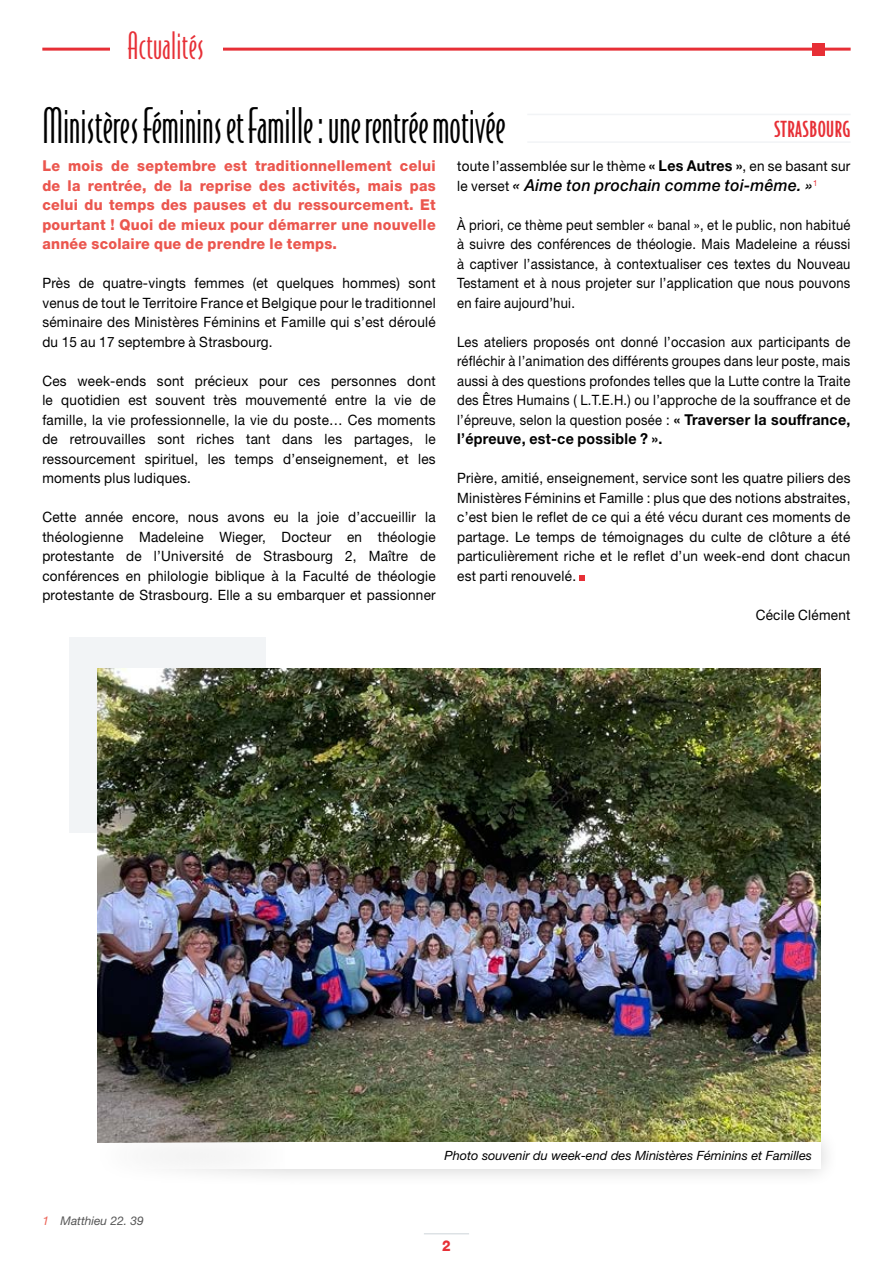
<style>
.page{position:relative;width:893px;height:1263px;background:#fff}
.page>*{position:absolute;margin:0;border:0;box-sizing:border-box;transform-origin:0 0}
.t1{font:46.5px "Bodega Sans Light Oldstyle";color:#000;scale:.9 1}
.t2{font:35.85px "Bodega Sans Light Oldstyle";letter-spacing:.01em;color:#e72f36;scale:.95 1}
.t3{font:500 21px "Bodega Sans";letter-spacing:.02em;color:#e72f36;scale:.95 1}
.t4{font:italic 500 16.5px "Helvetica Neue LT Std";letter-spacing:.02em;color:#000;scale:.95 1}
.t5{font:800 15px/19.5px "Helvetica Neue LT Std";letter-spacing:.02em;color:#eb564e;text-align:justify;scale:.95 1}
.t6{font:700 15px "Helvetica Neue LT Std";letter-spacing:.02em;color:#000;scale:.95 1}
.t7{font:800 15px "Helvetica Neue LT Std";color:#e72f36;scale:.9 1}
.t8{font:14.25px/19.5px "Helvetica Neue LT Std";letter-spacing:.02em;color:#000;text-align:justify;scale:.95 1}
.t9{font:14.25px/19.5px "Helvetica Neue LT Std";letter-spacing:.02em;color:#000;text-align:justify;scale:.91 1}
.t10{font:italic 12.75px "Helvetica Neue LT Std";color:#000}
.t11{font:italic 12px "Helvetica Neue LT Std";color:#565656}
.s1{font-weight:700;font-size:15px}
.s2{font-weight:400;font-style:normal;font-size:14.25px}
.s3{color:#ec6357}
</style>
<div class="page">
<div style="left:70px;top:637px;width:196px;height:195px;background:#f2f4f6"></div>
<img style="left:98px;top:668px;width:722px;height:456px">
<div style="left:88px;top:1124px;width:751px;height:64px;background:#000;opacity:.2"></div>
<div style="left:98px;top:1143px;width:722px;height:26px;background:#fff"></div>
<hr style="left:527px;top:114px;width:324px;height:1px;background:#f2f4f6">
<hr style="left:527px;top:141px;width:324px;height:2px;background:#f2f4f6">
<svg style="left:580px;top:575px;width:5px;height:5px"></svg>
<hr style="left:42px;top:48px;width:809px;height:3px;background:#e72f36">
<div style="left:812px;top:43px;width:13px;height:12px;background:#e72f36"></div>
<div style="left:111px;top:0;width:112px;height:59px;background:#fff"></div>
<hr style="left:424px;top:1233px;width:45px;height:1px;background:#d3d9dd">
<h2 class="t2" style="left:128px;top:25px;width:82px">Actualités</h2>
<h1 class="t1" style="left:42px;top:99px;width:516px">Ministères Féminins et Famille : une rentrée motivée</h1>
<h3 class="t3" style="left:774px;top:116px;width:82px">STRASBOURG</h3>
<p class="t5" style="left:42px;top:156px;width:416px">Le mois de septembre est traditionnellement celui de la rentrée, de la reprise des activités, mais pas celui du temps des pauses et du ressourcement. Et pourtant ! Quoi de mieux pour démarrer une nouvelle année scolaire que de prendre le temps.</p>
<p class="t8" style="left:42px;top:273px;width:416px">Près de quatre-vingts femmes (et quelques hommes) sont venus de tout le Territoire France et Belgique pour le traditionnel séminaire des Ministères Féminins et Famille qui s’est déroulé du 15 au 17 septembre à Strasbourg.</p>
<p class="t8" style="left:42px;top:370px;width:416px">Ces week-ends sont précieux pour ces personnes dont le quotidien est souvent très mouvementé entre la vie de famille, la vie professionnelle, la vie du poste… Ces moments de retrouvailles sont riches tant dans les partages, le ressourcement spirituel, les temps d’enseignement, et les moments plus ludiques.</p>
<p class="t8" style="left:42px;top:507px;width:416px">Cette année encore, nous avons eu la joie d’accueillir la théologienne Madeleine Wieger, Docteur en théologie protestante de l’Université de Strasbourg 2, Maître de conférences en philologie biblique à la Faculté de théologie protestante de Strasbourg. Elle a su embarquer et passionner</p>
<p class="t8" style="left:457px;top:156px;width:415px">toute l’assemblée sur le thème <span class="s1">« Les Autres »</span>, en se basant sur</p>
<p class="t4" style="left:457px;top:175px;width:381px"><span class="s2">le verset</span> « Aime ton prochain comme toi-même. »<sup>1</sup></p>
<p class="t9" style="left:457px;top:214px;width:434px">À priori, ce thème peut sembler « banal », et le public, non habitué à suivre des conférences de théologie. Mais Madeleine a réussi à captiver l’assistance, à contextualiser ces textes du Nouveau Testament et à nous projeter sur l’application que nous pouvons en faire aujourd’hui.</p>
<p class="t9" style="left:457px;top:331px;width:434px">Les ateliers proposés ont donné l’occasion aux participants de réfléchir à l’animation des différents groupes dans leur poste, mais aussi à des questions profondes telles que la Lutte contre la Traite des Êtres Humains ( L.T.E.H.) ou l’approche de la souffrance et de l’épreuve, selon la question posée : <span class="s1">« Traverser la souffrance,</span></p>
<p class="t6" style="left:457px;top:429px;width:218px">l’épreuve, est-ce possible ? ».</p>
<p class="t8" style="left:457px;top:468px;width:416px">Prière, amitié, enseignement, service sont les quatre piliers des Ministères Féminins et Famille : plus que des notions abstraites, c’est bien le reflet de ce qui a été vécu durant ces moments de partage. Le temps de témoignages du culte de clôture a été particulièrement riche et le reflet d’un week-end dont chacun est parti renouvelé.</p>
<p class="t8" style="left:756px;top:604px;width:101px">Cécile Clément</p>
<p class="t11" style="left:43px;top:1213px;width:103px"><span class="s3">1</span> Matthieu 22. 39</p>
<p class="t10" style="left:444px;top:1148px;width:369px">Photo souvenir du week-end des Ministères Féminins et Familles</p>
<p class="t7" style="left:442px;top:1237px;width:11px">2</p>
</div>
